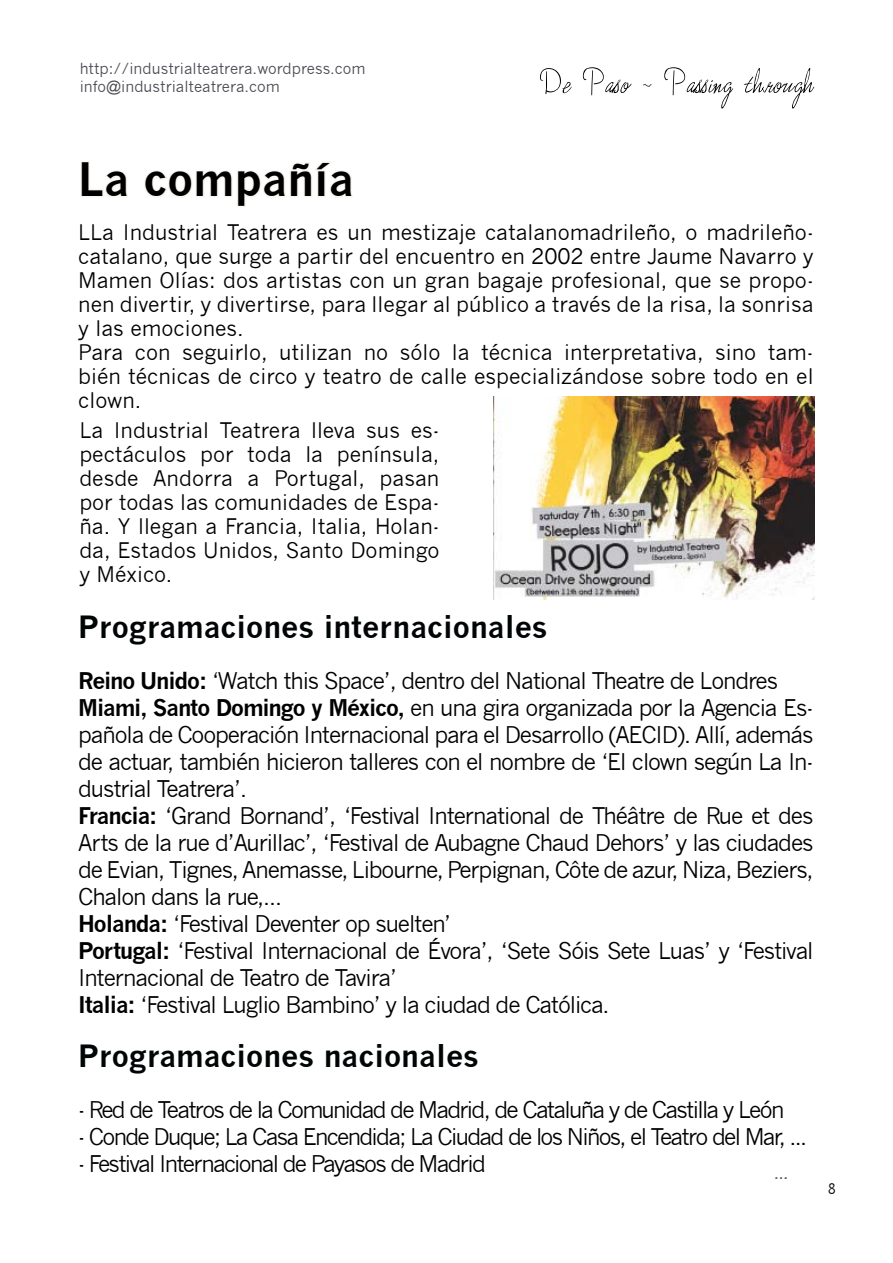
<style>
.page{position:relative;width:893px;height:1263px;background:#fff}
.page>*{position:absolute;margin:0;border:0;box-sizing:border-box;transform-origin:0 0}
.t1{font:700 45px "News Gothic";color:#000}
.t2{font:700 30px "News Gothic";color:#000506}
.t3{font:22.5px/27px "News Gothic";letter-spacing:-.05em;color:#000}
.t4{font:22.5px "News Gothic";letter-spacing:-.075em;color:#000}
.t5{font:21px/24px "News Gothic";color:#000}
.t6{font:italic 16.5px "Helvetica Neue";color:#4c5c6a}
.t7{font:300 condensed 16.5px "Abadi";color:#000}
.t8{font:15px/18px "News Gothic";color:#494a52}
.s1{font-weight:700}
</style>
<div class="page">
<svg style="left:540px;top:67px;width:274px;height:42px"></svg>
<img style="left:493px;top:397px;width:321px;height:202px">
<svg style="left:81px;top:161px;width:47px;height:37px"></svg>
<svg style="left:144px;top:161px;width:209px;height:46px"></svg>
<p class="t8" style="left:80px;top:60px;width:287px">http://industrialteatrera.wordpress.com info@industrialteatrera.com</p>
<h1 class="t1" style="left:78px;top:152px;width:277px">La compañía</h1>
<p class="t5" style="left:78px;top:221px;width:737px">LLa Industrial Teatrera es un mestizaje catalanomadrileño, o madrileño&shy;catalano, que surge a partir del encuentro en 2002 entre Jaume Navarro y Mamen Olías: dos artistas con un gran bagaje profesional, que se propo&shy;nen divertir, y divertirse, para llegar al público a través de la risa, la sonrisa y las emociones.<br>Para con seguirlo, utilizan no sólo la técnica interpretativa, sino tam&shy;bién técnicas de circo y teatro de calle especializándose sobre todo en el clown.</p>
<p class="t5" style="left:79px;top:418px;width:362px;text-align:justify">La Industrial Teatrera lleva sus es&shy;pectáculos por toda la península, desde Andorra a Portugal, pasan por todas las comunidades de Espa&shy;ña. Y llegan a Francia, Italia, Holan&shy;da, Estados Unidos, Santo Domingo y México.</p>
<h2 class="t2" style="left:78px;top:609px;width:471px">Programaciones internacionales</h2>
<p class="t3" style="left:78px;top:668px;width:737px"><span class="s1">Reino Unido:</span> ‘Watch this Space’, dentro del National Theatre de Londres <span class="s1">Miami, Santo Domingo y México,</span> en una gira organizada por la Agencia Es&shy;pañola de Cooperación Internacional para el Desarrollo (AECID). Allí, además de actuar, también hicieron talleres con el nombre de ‘El clown según La In&shy;dustrial Teatrera’.<br><span class="s1">Francia:</span> ‘Grand Bornand’, ‘Festival International de Théâtre de Rue et des Arts de la rue d’Aurillac’, ‘Festival de Aubagne Chaud Dehors’ y las ciudades de Evian, Tignes, Anemasse, Libourne, Perpignan, Côte de azur, Niza, Beziers, Chalon dans la rue,...<br><span class="s1">Holanda:</span> ‘Festival Deventer op suelten’<br><span class="s1">Portugal:</span> ‘Festival Internacional de Évora’, ‘Sete Sóis Sete Luas’ y ‘Festival Internacional de Teatro de Tavira’<br><span class="s1">Italia:</span> ‘Festival Luglio Bambino’ y la ciudad de Católica.</p>
<h2 class="t2" style="left:78px;top:1038px;width:402px">Programaciones nacionales</h2>
<p class="t4" style="left:78px;top:1097px;width:708px">- Red de Teatros de la Comunidad de Madrid, de Cataluña y de Castilla y León</p>
<p class="t4" style="left:78px;top:1124px;width:730px">- Conde Duque; La Casa Encendida; La Ciudad de los Niños, el Teatro del Mar, ...</p>
<p class="t4" style="left:78px;top:1151px;width:409px">- Festival Internacional de Payasos de Madrid</p>
<p class="t6" style="left:775px;top:1163px;width:15px">...</p>
<p class="t7" style="left:828px;top:1179px;width:9px">8</p>
</div>
